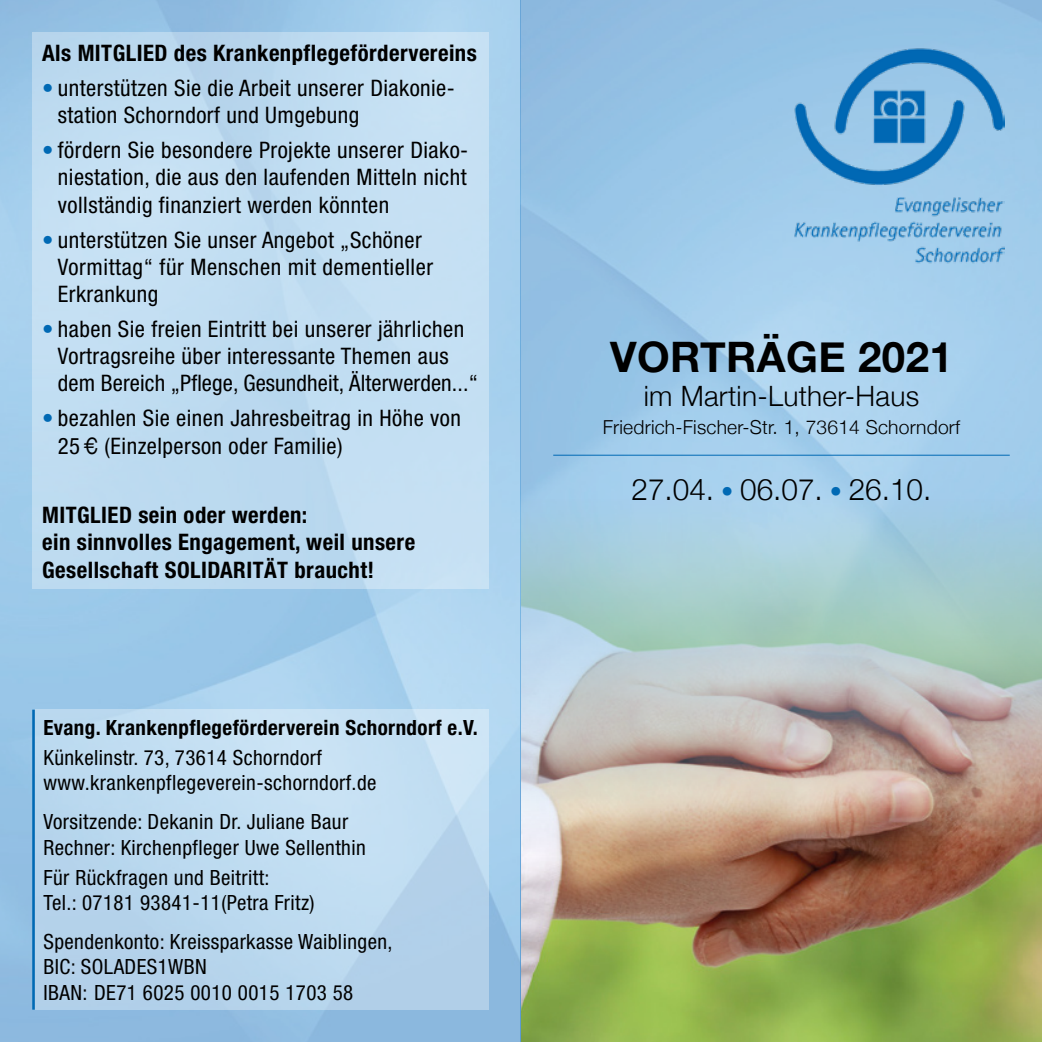
<style>
.page{position:relative;width:1042px;height:1042px;background:#fff}
.page>*{position:absolute;margin:0;border:0;box-sizing:border-box;transform-origin:0 0}
.t1{font:700 42px "Helvetica Neue";letter-spacing:.01em;color:#000}
.t2{font:300 29.75px "Helvetica Neue";color:#000}
.t3{font:300 28px "Helvetica Neue";letter-spacing:.01em;color:#000}
.t4{font:condensed 22.75px/27.3px "Helvetica Neue";letter-spacing:.02em;color:#000}
.t5{font:700 condensed 22.75px/27.3px "Helvetica Neue";letter-spacing:.02em;color:#000}
.t6{font:condensed 21px/25.2px "Helvetica Neue";letter-spacing:.02em;color:#000}
.t7{font:700 condensed 21px "Helvetica Neue";letter-spacing:.02em;color:#000}
.t8{font:300 19.25px "Helvetica Neue";letter-spacing:.01em;color:#000}
.s1{font-weight:300;color:#0069b4}
.s2{font-family:"Helvetica";font-stretch:normal}
.s3{font-stretch:condensed;font-size:24.5px;color:#0069b4}
</style>
<div class="page">
<img style="left:0;top:0;width:1042px;height:1042px">
<div style="left:32px;top:32px;width:457px;height:557px;background:#c1def2"></div>
<img style="left:521px;top:499px;width:521px;height:543px">
<img style="left:794px;top:47px;width:211px;height:219px">
<hr style="left:553px;top:455px;width:456px;height:1px;background:#0069b4">
<div style="left:32px;top:709px;width:457px;height:300px;background:linear-gradient(to bottom,#c8e2f5,#b1d0e9)"></div>
<hr style="left:32px;top:709px;width:3px;height:300px;background:#0069b4">
<p class="t5" style="left:42px;top:39px;width:436px">Als MITGLIED des Krankenpflegefördervereins</p>
<p class="t4" style="left:58px;top:74px;width:398px;text-indent:-16px"><span class="s1">•</span> unterstützen Sie die Arbeit unserer Diakonie&shy;station Schorndorf und Umgebung</p>
<p class="t4" style="left:58px;top:136px;width:412px;text-align:justify;text-indent:-16px"><span class="s1">•</span> fördern Sie besondere Projekte unserer Diako&shy;niestation, die aus den laufenden Mitteln nicht vollständig finanziert werden könnten</p>
<p class="t4" style="left:58px;top:226px;width:377px;text-indent:-16px"><span class="s1">•</span> unterstützen Sie unser Angebot „Schöner<br>Vormittag“ für Menschen mit dementieller<br>Erkrankung</p>
<p class="t4" style="left:58px;top:315px;width:421px;text-indent:-16px"><span class="s1">•</span> haben Sie freien Eintritt bei unserer jährlichen<br>Vortragsreihe über interessante Themen aus dem Bereich „Pflege, Gesundheit, Älterwerden...“</p>
<p class="t4" style="left:58px;top:404px;width:404px;text-indent:-16px"><span class="s1">•</span> bezahlen Sie einen Jahresbeitrag in Höhe von<br>25 <span class="s2">€</span> (Einzelperson oder Familie)</p>
<p class="t5" style="left:42px;top:501px;width:374px">MITGLIED sein oder werden:<br>ein sinnvolles Engagement, weil unsere<br>Gesellschaft SOLIDARITÄT braucht!</p>
<p class="t7" style="left:43px;top:714px;width:436px">Evang. Krankenpflegeförderverein Schorndorf e.V.</p>
<p class="t6" style="left:43px;top:745px;width:335px">Künkelinstr. 73, 73614 Schorndorf www.krankenpflegeverein-schorndorf.de</p>
<p class="t6" style="left:43px;top:809px;width:324px">Vorsitzende: Dekanin Dr. Juliane Baur<br>Rechner: Kirchenpfleger Uwe Sellenthin</p>
<p class="t6" style="left:43px;top:864px;width:273px">Für Rückfragen und Beitritt:<br>Tel.: 07181 93841-11(Petra Fritz)</p>
<p class="t6" style="left:43px;top:929px;width:351px">Spendenkonto: Kreissparkasse Waiblingen,<br>BIC: SOLADES1WBN<br>IBAN: DE71 6025 0010 0015 1703 58</p>
<h1 class="t1" style="left:610px;top:324px;width:344px">VORTRÄGE 2021</h1>
<p class="t3" style="left:644px;top:373px;width:277px">im Martin-Luther-Haus</p>
<p class="t8" style="left:603px;top:411px;width:359px">Friedrich-Fischer-Str. 1, 73614 Schorndorf</p>
<h2 class="t2" style="left:631px;top:465px;width:301px">27.04. <span class="s3">•</span> 06.07. <span class="s3">•</span> 26.10.</h2>
</div>
